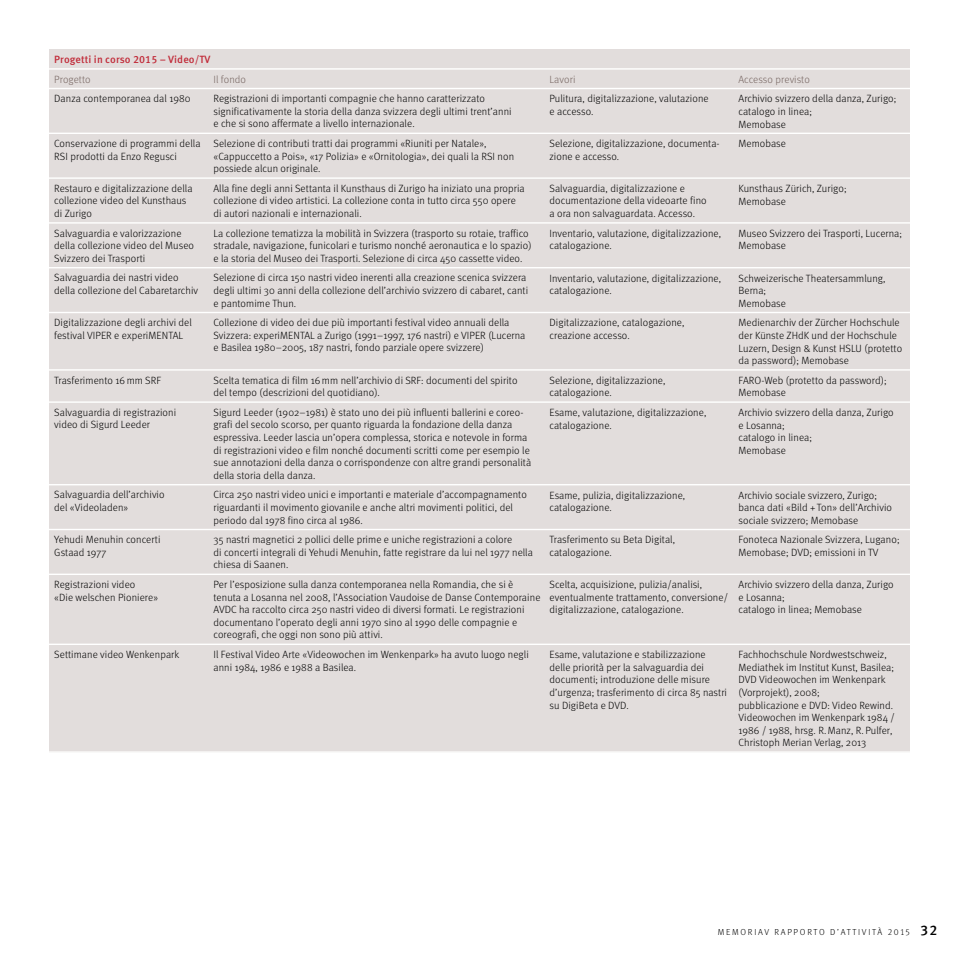
<style>
.page{position:relative;width:959px;height:959px;background:#fff}
.page>*{position:absolute;margin:0;border:0;box-sizing:border-box;transform-origin:0 0}
.t1{font:300 10.5px/12.6px "Meta";letter-spacing:.01em;color:#000}
.t2{font:300 10.5px "Meta";letter-spacing:.005em;color:#766561}
.t3{font:500 10.5px "Meta Pro";letter-spacing:.01em;color:#c12b39}
.t4{font:8.75px "Meta Light LF";letter-spacing:.2em;color:#000}
.s1{font-family:"Meta Pro";font-weight:500;font-size:14px}
</style>
<div class="page">
<div style="left:49px;top:49px;width:861px;height:703px;background:#e2dddc"></div>
<hr style="left:49px;top:68px;width:861px;height:2px;background:#fff">
<hr style="left:49px;top:88px;width:861px;height:1px;background:#fff">
<hr style="left:49px;top:133px;width:861px;height:1px;background:#fff">
<hr style="left:49px;top:177px;width:861px;height:2px;background:#fff">
<hr style="left:49px;top:222px;width:861px;height:2px;background:#fff">
<hr style="left:49px;top:267px;width:861px;height:1px;background:#fff">
<hr style="left:49px;top:312px;width:861px;height:1px;background:#fff">
<hr style="left:49px;top:369px;width:861px;height:2px;background:#fff">
<hr style="left:49px;top:401px;width:861px;height:2px;background:#fff">
<hr style="left:49px;top:484px;width:861px;height:1px;background:#fff">
<hr style="left:49px;top:529px;width:861px;height:1px;background:#fff">
<hr style="left:49px;top:574px;width:861px;height:1px;background:#fff">
<hr style="left:49px;top:644px;width:861px;height:1px;background:#fff">
<hr style="left:49px;top:751px;width:861px;height:2px;background:#fff">
<p class="t3" style="left:54px;top:53px;width:152px">Progetti in corso 2015 – Video/TV</p>
<p class="t2" style="left:54px;top:73px;width:38px">Progetto</p>
<p class="t1" style="left:54px;top:92px;width:138px">Danza contemporanea dal 1980</p>
<p class="t1" style="left:54px;top:137px;width:148px">Conservazione di programmi della<br>RSI prodotti da Enzo Regusci</p>
<p class="t1" style="left:54px;top:182px;width:140px">Restauro e digitalizzazione della collezione video del Kunsthaus di Zurigo</p>
<p class="t1" style="left:54px;top:227px;width:141px">Salvaguardia e valorizzazione della collezione video del Museo<br>Svizzero dei Trasporti</p>
<p class="t1" style="left:54px;top:271px;width:145px">Salvaguardia dei nastri video della collezione del Cabaretarchiv</p>
<p class="t1" style="left:54px;top:316px;width:139px">Digitalizzazione degli archivi del festival VIPER e experiMENTAL</p>
<p class="t1" style="left:54px;top:374px;width:108px">Trasferimento 16mm SRF</p>
<p class="t1" style="left:54px;top:406px;width:123px">Salvaguardia di registrazioni video di Sigurd Leeder</p>
<p class="t2" style="left:214px;top:73px;width:34px">Il fondo</p>
<p class="t1" style="left:214px;top:92px;width:300px">Registrazioni di importanti compagnie che hanno caratterizzato significativamente la storia della danza svizzera degli ultimi trent’anni e che si sono affermate a livello internazionale.</p>
<p class="t1" style="left:214px;top:137px;width:302px">Selezione di contributi tratti dai programmi «Riuniti per Natale», «Cappuccetto a Pois», «17 Polizia» e «Ornitologia», dei quali la RSI non possiede alcun originale.</p>
<p class="t1" style="left:214px;top:182px;width:313px">Alla fine degli anni Settanta il Kunsthaus di Zurigo ha iniziato una propria collezione di video artistici. La collezione conta in tutto circa 550 opere di autori nazionali e internazionali.</p>
<p class="t1" style="left:214px;top:227px;width:320px">La collezione tematizza la mobilità in Svizzera (trasporto su rotaie, traffico stradale, navigazione, funicolari e turismo nonché aeronautica e lo spazio) e la storia del Museo dei Trasporti. Selezione di circa 450 cassette video.</p>
<p class="t1" style="left:214px;top:271px;width:316px">Selezione di circa 150 nastri video inerenti alla creazione scenica svizzera degli ultimi 30 anni della collezione dell’archivio svizzero di cabaret, canti e pantomime Thun.</p>
<p class="t1" style="left:214px;top:316px;width:313px">Collezione di video dei due più importanti festival video annuali della<br>Svizzera: experiMENTAL a Zurigo (1991–1997, 176 nastri) e VIPER (Lucerna e Basilea 1980–2005, 187 nastri, fondo parziale opere svizzere)</p>
<p class="t1" style="left:214px;top:374px;width:306px">Scelta tematica di film 16mm nell’archivio di SRF: documenti del spirito del tempo (descrizioni del quotidiano).</p>
<p class="t1" style="left:214px;top:406px;width:319px">Sigurd Leeder (1902–1981) è stato uno dei più influenti ballerini e coreo&shy;grafi del secolo scorso, per quanto riguarda la fondazione della danza espressiva. Leeder lascia un’opera complessa, storica e notevole in forma di registrazioni video e film nonché documenti scritti come per esempio le sue annotazioni della danza o corrispondenze con altre grandi personalità della storia della danza.</p>
<p class="t1" style="left:214px;top:488px;width:315px">Circa 250 nastri video unici e importanti e materiale d’accompagnamento riguardanti il movimento giovanile e anche altri movimenti politici, del periodo dal 1978 fino circa al 1986.</p>
<p class="t1" style="left:214px;top:533px;width:321px">35 nastri magnetici 2 pollici delle prime e uniche registrazioni a colore<br>di concerti integrali di Yehudi Menuhin, fatte registrare da lui nel 1977 nella chiesa di Saanen.</p>
<p class="t1" style="left:214px;top:578px;width:328px">Per l’esposizione sulla danza contemporanea nella Romandia, che si è tenuta a Losanna nel 2008, l’Association Vaudoise de Danse Contemporaine AVDC ha raccolto circa 250 nastri video di diversi formati. Le registrazioni documentano l’operato degli anni 1970 sino al 1990 delle compagnie e coreografi, che oggi non sono più attivi.</p>
<p class="t1" style="left:214px;top:648px;width:317px">Il Festival Video Arte «Videowochen im Wenkenpark» ha avuto luogo negli anni 1984, 1986 e 1988 a Basilea.</p>
<p class="t1" style="left:54px;top:488px;width:112px">Salvaguardia dell’archivio del «Videoladen»</p>
<p class="t1" style="left:54px;top:533px;width:108px">Yehudi Menuhin concerti<br>Gstaad 1977</p>
<p class="t1" style="left:54px;top:578px;width:105px">Registrazioni video<br>«Die welschen Pioniere»</p>
<p class="t1" style="left:54px;top:648px;width:127px">Settimane video Wenkenpark</p>
<p class="t2" style="left:550px;top:73px;width:27px">Lavori</p>
<p class="t1" style="left:550px;top:92px;width:161px">Pulitura, digitalizzazione, valutazione e accesso.</p>
<p class="t1" style="left:550px;top:137px;width:172px">Selezione, digitalizzazione, documenta&shy;zione e accesso.</p>
<p class="t1" style="left:550px;top:182px;width:159px">Salvaguardia, digitalizzazione e documentazione della videoarte fino a ora non salvaguardata. Accesso.</p>
<p class="t1" style="left:550px;top:227px;width:173px">Inventario, valutazione, digitalizzazione, catalogazione.</p>
<p class="t1" style="left:550px;top:271px;width:173px">Inventario, valutazione, digitalizzazione, catalogazione.</p>
<p class="t1" style="left:550px;top:316px;width:136px">Digitalizzazione, catalogazione, creazione accesso.</p>
<p class="t1" style="left:550px;top:374px;width:117px">Selezione, digitalizzazione, catalogazione.</p>
<p class="t1" style="left:550px;top:406px;width:158px">Esame, valutazione, digitalizzazione, catalogazione.</p>
<p class="t1" style="left:550px;top:489px;width:137px">Esame, pulizia, digitalizzazione, catalogazione.</p>
<p class="t1" style="left:550px;top:533px;width:127px">Trasferimento su Beta Digital, catalogazione.</p>
<p class="t1" style="left:550px;top:578px;width:180px">Scelta, acquisizione, pulizia/analisi, eventualmente trattamento, conversione/ digitalizzazione, catalogazione.</p>
<p class="t1" style="left:550px;top:648px;width:179px">Esame, valutazione e stabilizzazione delle priorità per la salvaguardia dei documenti; introduzione delle misure d’urgenza; trasferimento di circa 85 nastri su DigiBeta e DVD.</p>
<p class="t2" style="left:739px;top:73px;width:73px">Accesso previsto</p>
<p class="t1" style="left:739px;top:92px;width:159px">Archivio svizzero della danza, Zurigo; catalogo in linea;<br>Memobase</p>
<p class="t1" style="left:739px;top:137px;width:49px">Memobase</p>
<p class="t1" style="left:739px;top:182px;width:110px">Kunsthaus Zürich, Zurigo;<br>Memobase</p>
<p class="t1" style="left:739px;top:227px;width:165px">Museo Svizzero dei Trasporti, Lucerna;<br>Memobase</p>
<p class="t1" style="left:739px;top:272px;width:149px">Schweizerische Theatersammlung,<br>Berna;<br>Memobase</p>
<p class="t1" style="left:739px;top:316px;width:165px">Medienarchiv der Zürcher Hochschule der Künste ZHdK und der Hochschule Luzern, Design &amp; Kunst HSLU (protetto da password); Memobase</p>
<p class="t1" style="left:739px;top:374px;width:150px">FARO-Web (protetto da password);<br>Memobase</p>
<p class="t1" style="left:739px;top:406px;width:157px">Archivio svizzero della danza, Zurigo e Losanna;<br>catalogo in linea;<br>Memobase</p>
<p class="t1" style="left:739px;top:489px;width:155px">Archivio sociale svizzero, Zurigo; banca dati «Bild + Ton» dell’Archivio sociale svizzero; Memobase</p>
<p class="t1" style="left:739px;top:533px;width:163px">Fonoteca Nazionale Svizzera, Lugano;<br>Memobase; DVD; emissioni in TV</p>
<p class="t1" style="left:739px;top:578px;width:157px">Archivio svizzero della danza, Zurigo e Losanna;<br>catalogo in linea; Memobase</p>
<p class="t1" style="left:739px;top:648px;width:158px">Fachhochschule Nordwestschweiz,<br>Mediathek im Institut Kunst, Basilea;<br>DVD Videowochen im Wenkenpark (Vorprojekt), 2008;<br>pubblicazione e DVD: Video Rewind.<br>Videowochen im Wenkenpark 1984 /<br>1986 / 1988, hrsg. R.Manz, R. Pulfer,<br>Christoph Merian Verlag, 2013</p>
<p class="t4" style="left:718px;top:926px;width:221px">MEM ORIAV R APPORTO D’ATTIVITÀ 2015 <span class="s1">32</span></p>
</div>
